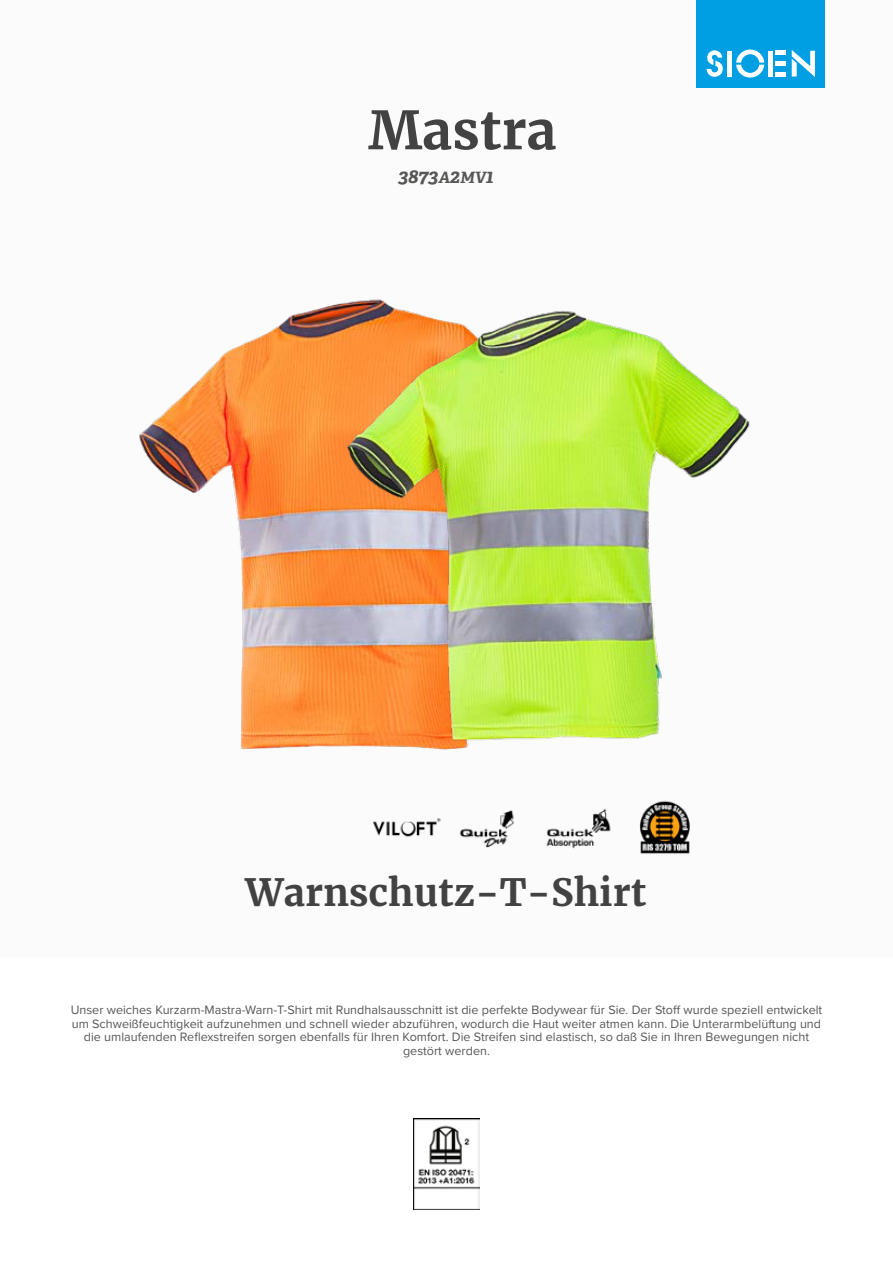
<style>
.page{position:relative;width:893px;height:1263px;background:#fff}
.page>*{position:absolute;margin:0;border:0;box-sizing:border-box;transform-origin:0 0}
.t1{font:700 52.5px "Merriweather";color:#424242}
.t2{font:700 37.5px "Merriweather";color:#424242}
.t3{font:italic 700 19.5px "Adelle";color:#575756}
.t4{font:12.6px/13.6px "Proxima Nova";color:#575756;text-align:center}
.s1{font-size:15.6px}
</style>
<div class="page">
<div style="left:0;top:0;width:893px;height:957px;background:#fbfbfb"></div>
<div style="left:697px;top:0;width:128px;height:88px;background:#009fe3"></div>
<svg style="left:707px;top:50px;width:16px;height:27px"></svg>
<svg style="left:736px;top:50px;width:28px;height:28px"></svg>
<div style="left:727px;top:51px;width:5px;height:26px;background:#fff"></div>
<div style="left:768px;top:51px;width:5px;height:26px;background:#fff"></div>
<div style="left:775px;top:72px;width:11px;height:5px;background:#fff"></div>
<div style="left:775px;top:61px;width:11px;height:5px;background:#fff"></div>
<hr style="left:775px;top:51px;width:11px;height:4px;background:#fff">
<svg style="left:792px;top:50px;width:23px;height:27px"></svg>
<img style="left:413px;top:1118px;width:67px;height:92px">
<img style="left:139px;top:313px;width:159px;height:436px">
<img style="left:298px;top:299px;width:452px;height:555px">
<h1 class="t1" style="left:368px;top:97px;width:190px">Mastra</h1>
<h3 class="t3" style="left:398px;top:164px;width:97px">3873<span class="s1">A</span>2<span class="s1">MV</span>1</h3>
<h2 class="t2" style="left:246px;top:868px;width:402px">Warnschutz-T-Shirt</h2>
<p class="t4" style="left:71px;top:1002px;width:753px">Unser weiches Kurzarm-Mastra-Warn-T-Shirt mit Rundhalsausschnitt ist die perfekte Bodywear für Sie. Der Stoff wurde speziell entwickelt um Schweißfeuchtigkeit aufzunehmen und schnell wieder abzuführen, wodurch die Haut weiter atmen kann. Die Unterarmbelüftung und die umlaufenden Reflexstreifen sorgen ebenfalls für Ihren Komfort. Die Streifen sind elastisch, so daß Sie in Ihren Bewegungen nicht gestört werden.</p>
</div>
